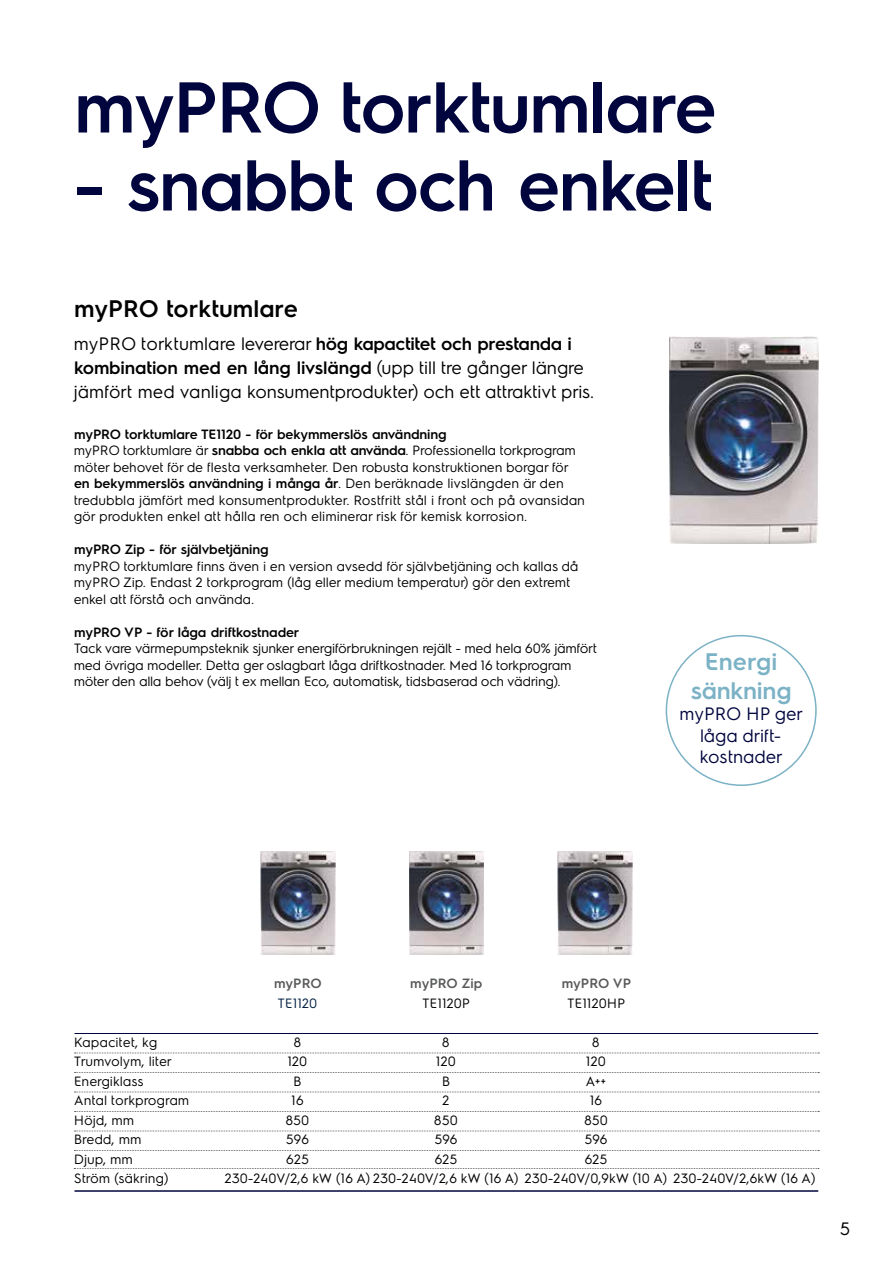
<style>
.page{position:relative;width:893px;height:1263px;background:#fff}
.page>*{position:absolute;margin:0;border:0;box-sizing:border-box;transform-origin:0 0}
.t1{font:600 72px "Electrolux Sans";letter-spacing:-.025em;color:#00053e}
.t2{font:600 24px "Electrolux Sans";color:#000}
.t3{font:600 24px/28.8px "Electrolux Sans";letter-spacing:-.01em;color:#7bb2c5;text-align:center}
.t4{font:18px/24px "Electrolux Sans";letter-spacing:-.015em;color:#000}
.t5{font:18px/21.6px "Electrolux Sans";letter-spacing:-.01em;color:#00053e;text-align:center}
.t6{font:13.5px/16.5px "Electrolux Sans";letter-spacing:-.01em;color:#000}
.t7{font:600 13.5px "Electrolux Sans";letter-spacing:-.01em;color:#000}
.t8{font:600 13.5px "Electrolux Sans";color:#58595b}
.t9{font:13.5px "Electrolux Sans";color:#011e41}
.s1{font-weight:600}
</style>
<div class="page">
<img style="left:669px;top:337px;width:149px;height:207px">
<svg style="left:75px;top:1052px;width:744px;height:1px"></svg>
<hr style="left:75px;top:1033px;width:743px;height:1px;background:#00053e">
<hr style="left:75px;top:1190px;width:743px;height:2px;background:#00053e">
<svg style="left:75px;top:1072px;width:744px;height:1px"></svg>
<svg style="left:75px;top:1091px;width:744px;height:1px"></svg>
<svg style="left:75px;top:1111px;width:744px;height:1px"></svg>
<svg style="left:75px;top:1130px;width:744px;height:1px"></svg>
<svg style="left:75px;top:1150px;width:744px;height:1px"></svg>
<img style="left:261px;top:851px;width:74px;height:104px">
<img style="left:409px;top:851px;width:75px;height:104px">
<img style="left:558px;top:851px;width:74px;height:104px">
<svg style="left:74px;top:1168px;width:745px;height:1px"></svg>
<h1 class="t1" style="left:74px;top:57px;width:644px">myPRO torktumlare</h1>
<h1 class="t1" style="left:74px;top:135px;width:641px">- snabbt och enkelt</h1>
<h2 class="t2" style="left:74px;top:292px;width:225px">myPRO torktumlare</h2>
<h3 class="t4" style="left:74px;top:331px;width:522px">myPRO torktumlare levererar <span class="s1">hög kapactitet och prestanda i kombination med en lång livslängd</span> (upp till tre gånger längre jämfört med vanliga konsumentprodukter) och ett attraktivt pris.</h3>
<p class="t6" style="left:74px;top:425px;width:513px"><span class="s1">myPRO torktumlare TE1120 - för bekymmerslös användning<br></span>myPRO torktumlare är <span class="s1">snabba och enkla att använda</span>. Professionella torkprogram möter behovet för de flesta verksamheter. Den robusta konstruktionen borgar för <span class="s1">en bekymmerslös användning i många år</span>. Den beräknade livslängden är den tredubbla jämfört med konsumentprodukter. Rostfritt stål i front och på ovansidan gör produkten enkel att hålla ren och eliminerar risk för kemisk korrosion.</p>
<p class="t7" style="left:74px;top:540px;width:196px">myPRO Zip - för självbetjäning</p>
<p class="t6" style="left:74px;top:557px;width:506px">myPRO torktumlare finns även i en version avsedd för självbetjäning och kallas då myPRO Zip. Endast 2 torkprogram (låg eller medium temperatur) gör den extremt enkel att förstå och använda.</p>
<p class="t7" style="left:74px;top:622px;width:227px">myPRO VP - för låga driftkostnader</p>
<p class="t6" style="left:74px;top:639px;width:525px">Tack vare värmepumpsteknik sjunker energiförbrukningen rejält - med hela 60% jämfört med övriga modeller. Detta ger oslagbart låga driftkostnader. Med 16 torkprogram möter den alla behov (välj t ex mellan Eco, automatisk, tidsbaserad och vädring).</p>
<h2 class="t3" style="left:691px;top:645px;width:102px">Energi sänkning</h2>
<h3 class="t5" style="left:680px;top:702px;width:125px">myPRO HP ger låga drift&shy;kostnader</h3>
<p class="t8" style="left:274px;top:974px;width:49px">myPRO</p>
<p class="t8" style="left:410px;top:974px;width:74px">myPRO Zip</p>
<p class="t8" style="left:562px;top:974px;width:71px">myPRO VP</p>
<p class="t9" style="left:278px;top:993px;width:41px">TE1120</p>
<p class="t6" style="left:422px;top:994px;width:49px">TE1120P</p>
<p class="t6" style="left:567px;top:994px;width:60px">TE1120HP</p>
<p class="t6" style="left:74px;top:1033px;width:85px">Kapacitet, kg</p>
<p class="t6" style="left:294px;top:1033px;width:9px">8</p>
<p class="t6" style="left:442px;top:1033px;width:9px">8</p>
<p class="t6" style="left:592px;top:1033px;width:9px">8</p>
<p class="t6" style="left:74px;top:1052px;width:99px">Trumvolym, liter</p>
<p class="t6" style="left:288px;top:1052px;width:21px">120</p>
<p class="t6" style="left:436px;top:1052px;width:21px">120</p>
<p class="t6" style="left:586px;top:1052px;width:21px">120</p>
<p class="t6" style="left:74px;top:1072px;width:71px">Energiklass</p>
<p class="t6" style="left:294px;top:1072px;width:10px">B</p>
<p class="t6" style="left:442px;top:1072px;width:10px">B</p>
<p class="t6" style="left:586px;top:1072px;width:22px">A++</p>
<p class="t6" style="left:74px;top:1091px;width:117px">Antal torkprogram</p>
<p class="t6" style="left:291px;top:1091px;width:14px">16</p>
<p class="t6" style="left:443px;top:1091px;width:9px">2</p>
<p class="t6" style="left:590px;top:1091px;width:14px">16</p>
<p class="t6" style="left:74px;top:1111px;width:62px">Höjd, mm</p>
<p class="t6" style="left:286px;top:1111px;width:25px">850</p>
<p class="t6" style="left:434px;top:1111px;width:25px">850</p>
<p class="t6" style="left:584px;top:1111px;width:25px">850</p>
<p class="t6" style="left:74px;top:1130px;width:69px">Bredd, mm</p>
<p class="t6" style="left:286px;top:1130px;width:25px">596</p>
<p class="t6" style="left:435px;top:1130px;width:25px">596</p>
<p class="t6" style="left:585px;top:1130px;width:25px">596</p>
<p class="t6" style="left:74px;top:1150px;width:60px">Djup, mm</p>
<p class="t6" style="left:286px;top:1150px;width:25px">625</p>
<p class="t6" style="left:435px;top:1150px;width:25px">625</p>
<p class="t6" style="left:585px;top:1150px;width:25px">625</p>
<p class="t6" style="left:74px;top:1169px;width:96px">Ström (säkring)</p>
<p class="t6" style="left:225px;top:1169px;width:593px">230-240V/2,6 kW (16 A) 230-240V/2,6 kW (16 A) 230-240V/0,9kW (10 A) 230-240V/2,6kW (16 A)</p>
<h3 class="t4" style="left:840px;top:1215px;width:12px">5</h3>
</div>
